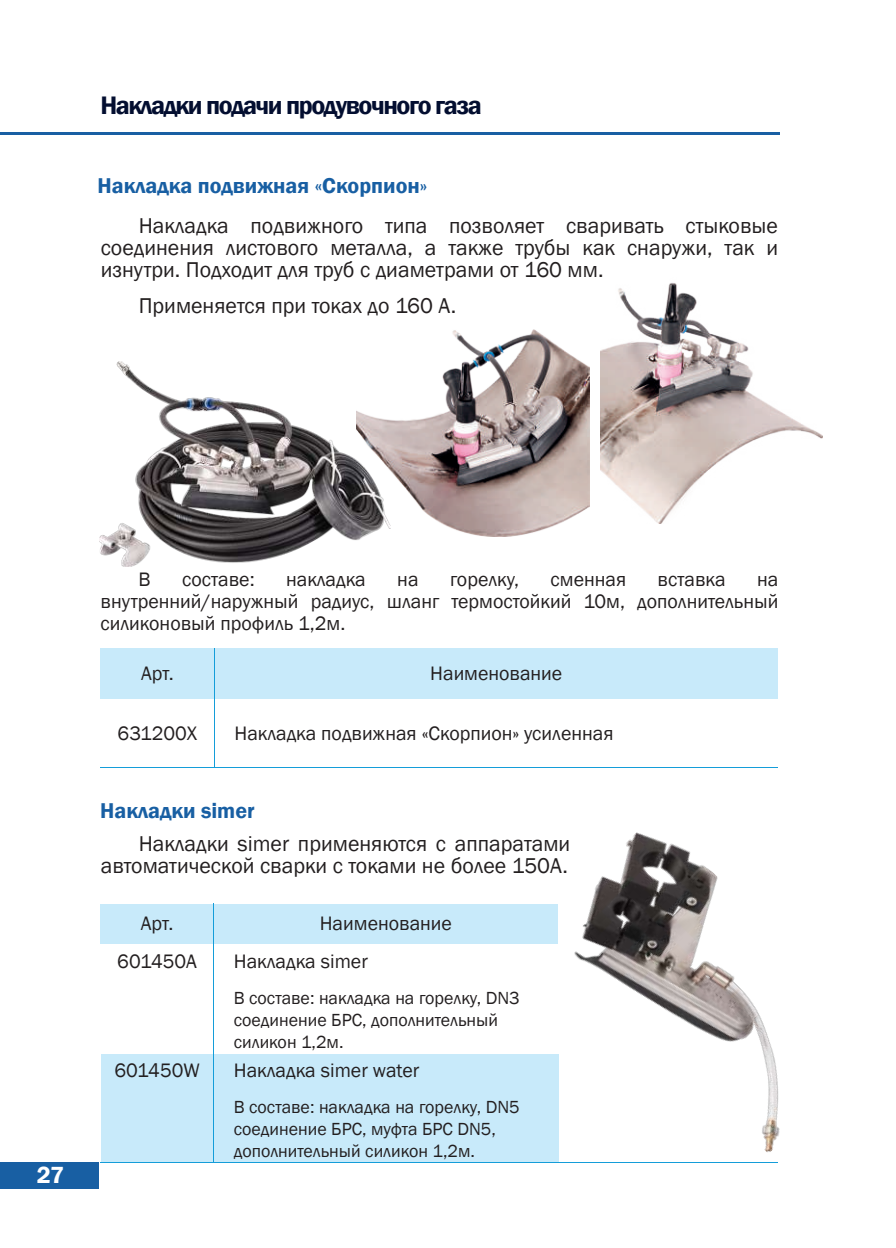
<style>
.page{position:relative;width:896px;height:1248px;background:#fff}
.page>*{position:absolute;margin:0;border:0;box-sizing:border-box;transform-origin:0 0}
.t1{font:600 26px "Franklin Gothic";letter-spacing:-.055em;color:#030e30}
.t2{font:600 24px "Franklin Gothic";color:#fff}
.t3{font:22px/22px "Franklin Gothic";color:#231f20;text-align:justify}
.t4{font:600 22px "Franklin Gothic";color:#185fa3}
.t5{font:20px/22px "Franklin Gothic";color:#231f20;text-align:justify}
.t6{font:18px/22px "Franklin Gothic";color:#231f20}
</style>
<div class="page">
<div style="left:0;top:1162px;width:98px;height:26px;background:#185fa3"></div>
<hr style="left:0;top:132px;width:779px;height:2px;background:#185fa3">
<div style="left:100px;top:903px;width:458px;height:40px;background:#c8eafa"></div>
<div style="left:101px;top:1054px;width:457px;height:107px;background:#c8eafa"></div>
<hr style="left:100px;top:1161px;width:678px;height:1px;background:#149dd9">
<hr style="left:213px;top:903px;width:1px;height:258px;background:#149dd9">
<div style="left:101px;top:648px;width:677px;height:50px;background:#c8eafa"></div>
<hr style="left:101px;top:767px;width:677px;height:1px;background:#149dd9">
<hr style="left:214px;top:648px;width:1px;height:120px;background:#149dd9">
<img style="left:99px;top:361px;width:264px;height:205px">
<img style="left:541px;top:832px;width:239px;height:321px">
<img style="left:600px;top:283px;width:223px;height:240px">
<img style="left:357px;top:329px;width:233px;height:208px">
<h1 class="t1" style="left:100px;top:89px;width:383px">Накладки подачи продувочного газа</h1>
<p class="t4" style="left:98px;top:172px;width:331px">Накладка подвижная «Скорпион»</p>
<p class="t3" style="left:101px;top:215px;width:679px;text-indent:38px">Накладка подвижного типа позволяет сваривать стыковые соединения листового металла, а также трубы как снаружи, так и изнутри. Подходит для труб с диаметрами от 160 мм.</p>
<p class="t3" style="left:139px;top:295px;width:319px">Применяется при токах до 160 А.</p>
<p class="t2" style="left:37px;top:1159px;width:29px">27</p>
<p class="t5" style="left:139px;top:568px;width:14px">В</p>
<p class="t5" style="left:182px;top:568px;width:74px">составе:</p>
<p class="t5" style="left:286px;top:568px;width:81px">накладка</p>
<p class="t5" style="left:397px;top:568px;width:23px">на</p>
<p class="t5" style="left:450px;top:568px;width:71px">горелку,</p>
<p class="t5" style="left:550px;top:568px;width:77px">сменная</p>
<p class="t5" style="left:657px;top:568px;width:69px">вставка</p>
<p class="t5" style="left:101px;top:568px;width:679px;text-indent:656px">на внутренний/наружный радиус, шланг термостойкий 10м, дополнительный силиконовый профиль 1,2м.</p>
<p class="t5" style="left:141px;top:662px;width:34px">Арт.</p>
<p class="t5" style="left:430px;top:662px;width:133px">Наименование</p>
<p class="t5" style="left:118px;top:722px;width:81px">631200Х</p>
<p class="t5" style="left:234px;top:722px;width:380px">Накладка подвижная «Скорпион» усиленная</p>
<p class="t4" style="left:100px;top:797px;width:156px">Накладки simer</p>
<p class="t3" style="left:101px;top:833px;width:471px;text-align:right">Накладки simer применяются с аппаратами автоматической сварки с токами не более 150А.</p>
<p class="t5" style="left:141px;top:912px;width:34px">Арт.</p>
<p class="t5" style="left:320px;top:912px;width:134px">Наименование</p>
<p class="t5" style="left:117px;top:950px;width:81px">601450А</p>
<p class="t5" style="left:234px;top:950px;width:136px">Накладка simer</p>
<p class="t6" style="left:234px;top:987px;width:287px">В составе: накладка на горелку, DN3 соединение БРС, дополнительный силикон 1,2м.</p>
<p class="t5" style="left:114px;top:1059px;width:87px">601450W</p>
<p class="t5" style="left:234px;top:1059px;width:187px">Накладка simer water</p>
<p class="t6" style="left:234px;top:1096px;width:287px">В составе: накладка на горелку, DN5 соединение БРС, муфта БРС DN5, дополнительный силикон 1,2м.</p>
</div>
